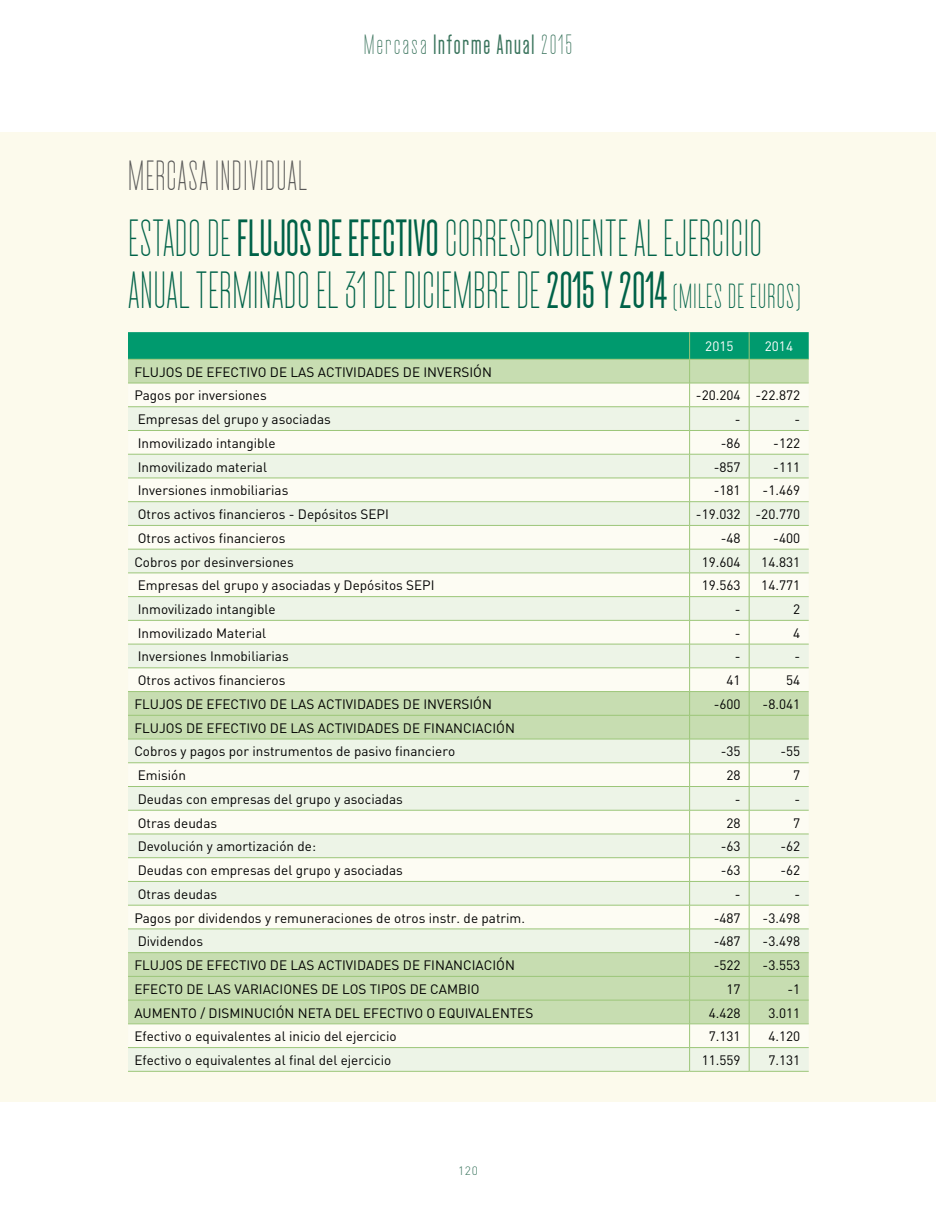
<style>
.page{position:relative;width:936px;height:1212px;background:#fff}
.page>*{position:absolute;margin:0;border:0;box-sizing:border-box;transform-origin:0 0}
.t1{font:300 45px/52.5px "Cactus";letter-spacing:-.02em;color:#006248}
.t2{font:300 36.3px "Cactus";color:#575756}
.t3{font:500 24px "Cactus";letter-spacing:.05em;color:#39735c}
.t4{font:13.5px/23.7px "DIN";color:#000}
.t5{font:13.5px "DIN";color:#fff}
.t6{font:300 12px "DIN";color:#39735c}
.s1{font-weight:300}
.s2{font-weight:500}
.s3{font-size:30px}
</style>
<div class="page">
<div style="left:0;top:132px;width:935px;height:969px;background:#fcfaec"></div>
<hr style="left:128px;top:1071px;width:561px;height:1px;background:#9cc679">
<hr style="left:689px;top:1071px;width:60px;height:1px;background:#9cc679">
<hr style="left:749px;top:1071px;width:59px;height:1px;background:#9cc679">
<svg style="left:128px;top:332px;width:680px;height:739px"></svg>
<hr style="left:128px;top:359px;width:561px;height:1px;background:#9cc679">
<hr style="left:689px;top:359px;width:60px;height:1px;background:#9cc679">
<hr style="left:749px;top:359px;width:59px;height:1px;background:#9cc679">
<div style="left:132px;top:337px;width:481px;height:18px;background:#009a6e"></div>
<h2 class="t2" style="left:128px;top:152px;width:181px">MERCASA INDIVIDUAL</h2>
<h3 class="t3" style="left:363px;top:28px;width:211px"><span class="s1">Mercasa</span> Informe Anual <span class="s1">2015</span></h3>
<h1 class="t1" style="left:128px;top:211px;width:675px">ESTADO DE <span class="s2">FLUJOS DE EFECTIVO</span> CORRESPONDIENTE AL EJERCICIO<br>ANUAL TERMINADO EL 31 DE DICIEMBRE DE <span class="s2">2015 Y 2014</span> <span class="s3">(MILES DE EUROS)</span></h1>
<p class="t4" style="left:134px;top:360px;width:359px">FLUJOS DE EFECTIVO DE LAS ACTIVIDADES DE INVERSIÓN<br>Pagos por inversiones</p>
<p class="t5" style="left:705px;top:338px;width:30px">2015</p>
<p class="t5" style="left:764px;top:338px;width:30px">2014</p>
<p class="t4" style="left:696px;top:383px;width:106px">-20.204 -22.872</p>
<p class="t4" style="left:138px;top:407px;width:195px">Empresas del grupo y asociadas</p>
<p class="t4" style="left:734px;top:407px;width:7px">-</p>
<p class="t4" style="left:794px;top:407px;width:7px">-</p>
<p class="t4" style="left:138px;top:431px;width:139px">Inmovilizado intangible</p>
<p class="t4" style="left:720px;top:431px;width:21px">-86</p>
<p class="t4" style="left:773px;top:431px;width:28px">-122</p>
<p class="t4" style="left:138px;top:455px;width:131px">Inmovilizado material</p>
<p class="t4" style="left:713px;top:455px;width:28px">-857</p>
<p class="t4" style="left:773px;top:455px;width:28px">-111</p>
<p class="t4" style="left:138px;top:478px;width:152px">Inversiones inmobiliarias</p>
<p class="t4" style="left:713px;top:478px;width:28px">-181</p>
<p class="t4" style="left:762px;top:478px;width:39px">-1.469</p>
<p class="t4" style="left:138px;top:502px;width:253px">Otros activos financieros - Depósitos SEPI</p>
<p class="t4" style="left:696px;top:502px;width:106px">-19.032 -20.770</p>
<p class="t4" style="left:138px;top:526px;width:149px">Otros activos financieros</p>
<p class="t4" style="left:720px;top:526px;width:21px">-48</p>
<p class="t4" style="left:773px;top:526px;width:28px">-400</p>
<p class="t4" style="left:134px;top:549px;width:161px">Cobros por desinversiones</p>
<p class="t4" style="left:701px;top:549px;width:40px">19.604</p>
<p class="t4" style="left:761px;top:549px;width:40px">14.831</p>
<p class="t4" style="left:138px;top:573px;width:298px">Empresas del grupo y asociadas y Depósitos SEPI</p>
<p class="t4" style="left:701px;top:573px;width:40px">19.563</p>
<p class="t4" style="left:761px;top:573px;width:40px">14.771</p>
<p class="t4" style="left:138px;top:597px;width:139px">Inmovilizado intangible</p>
<p class="t4" style="left:734px;top:597px;width:7px">-</p>
<p class="t4" style="left:793px;top:597px;width:9px">2</p>
<p class="t4" style="left:138px;top:621px;width:130px">Inmovilizado Material</p>
<p class="t4" style="left:734px;top:621px;width:7px">-</p>
<p class="t4" style="left:793px;top:621px;width:9px">4</p>
<p class="t4" style="left:138px;top:644px;width:152px">Inversiones Inmobiliarias</p>
<p class="t4" style="left:734px;top:644px;width:7px">-</p>
<p class="t4" style="left:794px;top:644px;width:7px">-</p>
<p class="t4" style="left:138px;top:668px;width:149px">Otros activos financieros</p>
<p class="t4" style="left:726px;top:668px;width:16px">41</p>
<p class="t4" style="left:786px;top:668px;width:16px">54</p>
<p class="t4" style="left:134px;top:692px;width:359px">FLUJOS DE EFECTIVO DE LAS ACTIVIDADES DE INVERSIÓN</p>
<p class="t4" style="left:713px;top:692px;width:28px">-600</p>
<p class="t4" style="left:762px;top:692px;width:39px">-8.041</p>
<p class="t4" style="left:134px;top:716px;width:382px">FLUJOS DE EFECTIVO DE LAS ACTIVIDADES DE FINANCIACIÓN<br>Cobros y pagos por instrumentos de pasivo financiero</p>
<p class="t4" style="left:720px;top:739px;width:21px">-35</p>
<p class="t4" style="left:780px;top:739px;width:21px">-55</p>
<p class="t4" style="left:138px;top:763px;width:50px">Emisión</p>
<p class="t4" style="left:726px;top:763px;width:16px">28</p>
<p class="t4" style="left:793px;top:763px;width:9px">7</p>
<p class="t4" style="left:138px;top:787px;width:267px">Deudas con empresas del grupo y asociadas</p>
<p class="t4" style="left:734px;top:787px;width:7px">-</p>
<p class="t4" style="left:794px;top:787px;width:7px">-</p>
<p class="t4" style="left:138px;top:811px;width:81px">Otras deudas</p>
<p class="t4" style="left:726px;top:811px;width:16px">28</p>
<p class="t4" style="left:793px;top:811px;width:9px">7</p>
<p class="t4" style="left:138px;top:834px;width:180px">Devolución y amortización de:</p>
<p class="t4" style="left:720px;top:834px;width:21px">-63</p>
<p class="t4" style="left:780px;top:834px;width:21px">-62</p>
<p class="t4" style="left:138px;top:858px;width:267px">Deudas con empresas del grupo y asociadas</p>
<p class="t4" style="left:720px;top:858px;width:21px">-63</p>
<p class="t4" style="left:780px;top:858px;width:21px">-62</p>
<p class="t4" style="left:138px;top:882px;width:81px">Otras deudas</p>
<p class="t4" style="left:734px;top:882px;width:7px">-</p>
<p class="t4" style="left:794px;top:882px;width:7px">-</p>
<p class="t4" style="left:134px;top:905px;width:392px">Pagos por dividendos y remuneraciones de otros instr. de patrim.</p>
<p class="t4" style="left:713px;top:905px;width:28px">-487</p>
<p class="t4" style="left:762px;top:905px;width:39px">-3.498</p>
<p class="t4" style="left:138px;top:929px;width:67px">Dividendos</p>
<p class="t4" style="left:713px;top:929px;width:28px">-487</p>
<p class="t4" style="left:762px;top:929px;width:39px">-3.498</p>
<p class="t4" style="left:134px;top:953px;width:382px">FLUJOS DE EFECTIVO DE LAS ACTIVIDADES DE FINANCIACIÓN</p>
<p class="t4" style="left:713px;top:953px;width:28px">-522</p>
<p class="t4" style="left:762px;top:953px;width:39px">-3.553</p>
<p class="t4" style="left:134px;top:977px;width:347px">EFECTO DE LAS VARIACIONES DE LOS TIPOS DE CAMBIO</p>
<p class="t4" style="left:726px;top:977px;width:16px">17</p>
<p class="t4" style="left:787px;top:977px;width:14px">-1</p>
<p class="t4" style="left:134px;top:1000px;width:400px">AUMENTO / DISMINUCIÓN NETA DEL EFECTIVO O EQUIVALENTES</p>
<p class="t4" style="left:708px;top:1000px;width:33px">4.428</p>
<p class="t4" style="left:768px;top:1000px;width:33px">3.011</p>
<p class="t4" style="left:134px;top:1024px;width:264px">Efectivo o equivalentes al inicio del ejercicio</p>
<p class="t4" style="left:708px;top:1024px;width:33px">7.131</p>
<p class="t4" style="left:768px;top:1024px;width:33px">4.120</p>
<p class="t4" style="left:134px;top:1048px;width:258px">Efectivo o equivalentes al final del ejercicio</p>
<p class="t4" style="left:701px;top:1048px;width:40px">11.559</p>
<p class="t4" style="left:768px;top:1048px;width:33px">7.131</p>
<p class="t6" style="left:458px;top:1163px;width:21px">120</p>
</div>
